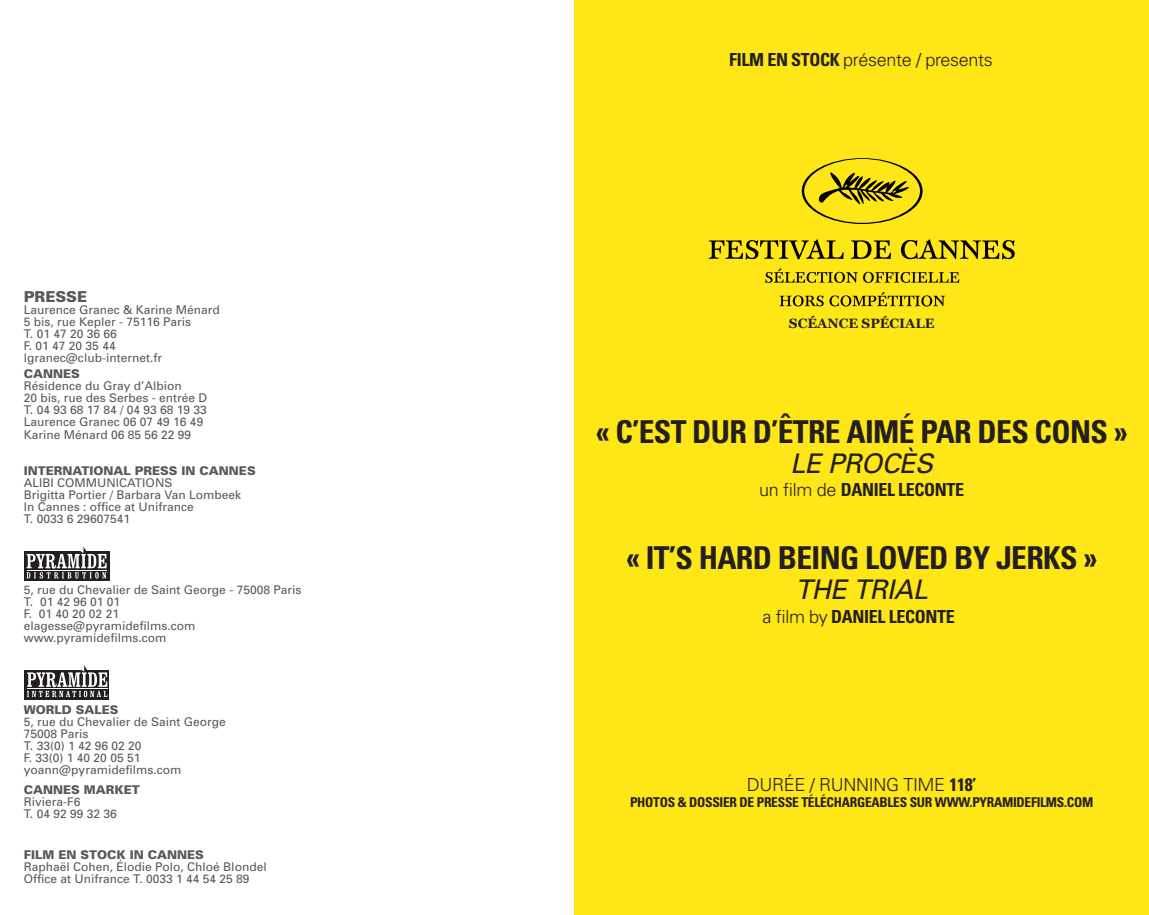
<style>
.page{position:relative;width:1149px;height:915px;background:#fff}
.page>*{position:absolute;margin:0;border:0;box-sizing:border-box;transform-origin:0 0}
.t1{font:700 condensed 31.5px "Univers";letter-spacing:-.02em;color:#231f20}
.t2{font:italic 27px "Univers";letter-spacing:-.02em;color:#231f20}
.t3{font:300 18px "Univers";letter-spacing:-.02em;color:#231f20}
.t4{font:700 condensed 18px "Univers";letter-spacing:-.02em;color:#231f20}
.t5{font:900 15px "Univers";color:#57585a}
.t6{font:700 condensed 13.5px "Univers";letter-spacing:-.02em;color:#231f20}
.t7{font:700 13.5px "Georgia";color:#231f20}
.t8{font:12px/12px "Univers";color:#57585a}
.t9{font:900 12px "Univers";color:#57585a}
.s1{font-weight:700;font-stretch:condensed}
.s2{font-weight:300;font-stretch:normal}
</style>
<div class="page">
<div style="left:574px;top:0;width:574px;height:914px;background:#ffe616"></div>
<svg style="left:765px;top:268px;width:193px;height:15px"></svg>
<svg style="left:708px;top:239px;width:135px;height:20px"></svg>
<svg style="left:851px;top:240px;width:39px;height:19px"></svg>
<svg style="left:900px;top:239px;width:114px;height:20px"></svg>
<svg style="left:801px;top:158px;width:121px;height:66px"></svg>
<svg style="left:779px;top:295px;width:44px;height:11px"></svg>
<svg style="left:829px;top:292px;width:115px;height:14px"></svg>
<svg style="left:24px;top:551px;width:85px;height:30px"></svg>
<svg style="left:27px;top:546px;width:79px;height:32px"></svg>
<hr style="left:27px;top:569px;width:79px;height:1px;background:#fff">
<div style="left:25px;top:669px;width:84px;height:30px;background:#231f20"></div>
<svg style="left:27px;top:665px;width:80px;height:32px"></svg>
<hr style="left:27px;top:688px;width:80px;height:1px;background:#fff">
<p class="t5" style="left:24px;top:291px;width:65px">PRESSE</p>
<p class="t8" style="left:24px;top:304px;width:198px">Laurence Granec &amp; Karine Ménard<br>5 bis, rue Kepler - 75116 Paris<br>T. 01 47 20 36 66<br>F. 01 47 20 35 44 lgranec@club-internet.fr</p>
<p class="t9" style="left:24px;top:369px;width:57px">CANNES</p>
<p class="t8" style="left:24px;top:381px;width:185px">Résidence du Gray d’Albion<br>20 bis, rue des Serbes - entrée D<br>T. 04 93 68 17 84 / 04 93 68 19 33<br>Laurence Granec 06 07 49 16 49<br>Karine Ménard 06 85 56 22 99</p>
<p class="t9" style="left:24px;top:465px;width:233px">INTERNATIONAL PRESS IN CANNES</p>
<p class="t8" style="left:24px;top:477px;width:219px">ALIBI COMMUNICATIONS<br>Brigitta Portier / Barbara Van Lombeek<br>In Cannes : office at Unifrance<br>T. 0033 6 29607541</p>
<p class="t8" style="left:24px;top:584px;width:279px">5, rue du Chevalier de Saint George - 75008 Paris<br>T. 01 42 96 01 01<br>F. 01 40 20 02 21<br>elagesse@pyramidefilms.com www.pyramidefilms.com</p>
<p class="t9" style="left:24px;top:704px;width:96px">WORLD SALES</p>
<p class="t8" style="left:24px;top:716px;width:204px">5, rue du Chevalier de Saint George<br>75008 Paris<br>T. 33(0) 1 42 96 02 20<br>F. 33(0) 1 40 20 05 51 yoann@pyramidefilms.com</p>
<p class="t9" style="left:24px;top:785px;width:117px">CANNES MARKET</p>
<p class="t8" style="left:24px;top:796px;width:94px">Riviera-F6<br>T. 04 92 99 32 36</p>
<p class="t9" style="left:24px;top:850px;width:181px">FILM EN STOCK IN CANNES</p>
<p class="t8" style="left:24px;top:861px;width:244px">Raphaël Cohen, Élodie Polo, Chloé Blondel<br>Office at Unifrance T. 0033 1 44 54 25 89</p>
<h3 class="t3" style="left:729px;top:53px;width:265px"><span class="s1">FILM EN STOCK</span> présente / presents</h3>
<p class="t7" style="left:788px;top:316px;width:147px">SCÉANCE SPÉCIALE</p>
<h1 class="t1" style="left:595px;top:419px;width:533px">« C’EST DUR D’ÊTRE AIMÉ PAR DES CONS »</h1>
<h2 class="t2" style="left:790px;top:453px;width:144px">LE PROCÈS</h2>
<h3 class="t4" style="left:759px;top:482px;width:206px"><span class="s2">un film de</span> DANIEL LECONTE</h3>
<h1 class="t1" style="left:626px;top:546px;width:472px">« IT’S HARD BEING LOVED BY JERKS »</h1>
<h2 class="t2" style="left:795px;top:579px;width:134px">THE TRIAL</h2>
<h3 class="t4" style="left:762px;top:609px;width:194px"><span class="s2">a film by</span> DANIEL LECONTE</h3>
<h3 class="t3" style="left:746px;top:778px;width:231px">DURÉE / RUNNING TIME <span class="s1">118’</span></h3>
<p class="t6" style="left:630px;top:797px;width:464px">PHOTOS &amp; DOSSIER DE PRESSE TÉLÉCHARGEABLES SUR WWW.PYRAMIDEFILMS.COM</p>
</div>
